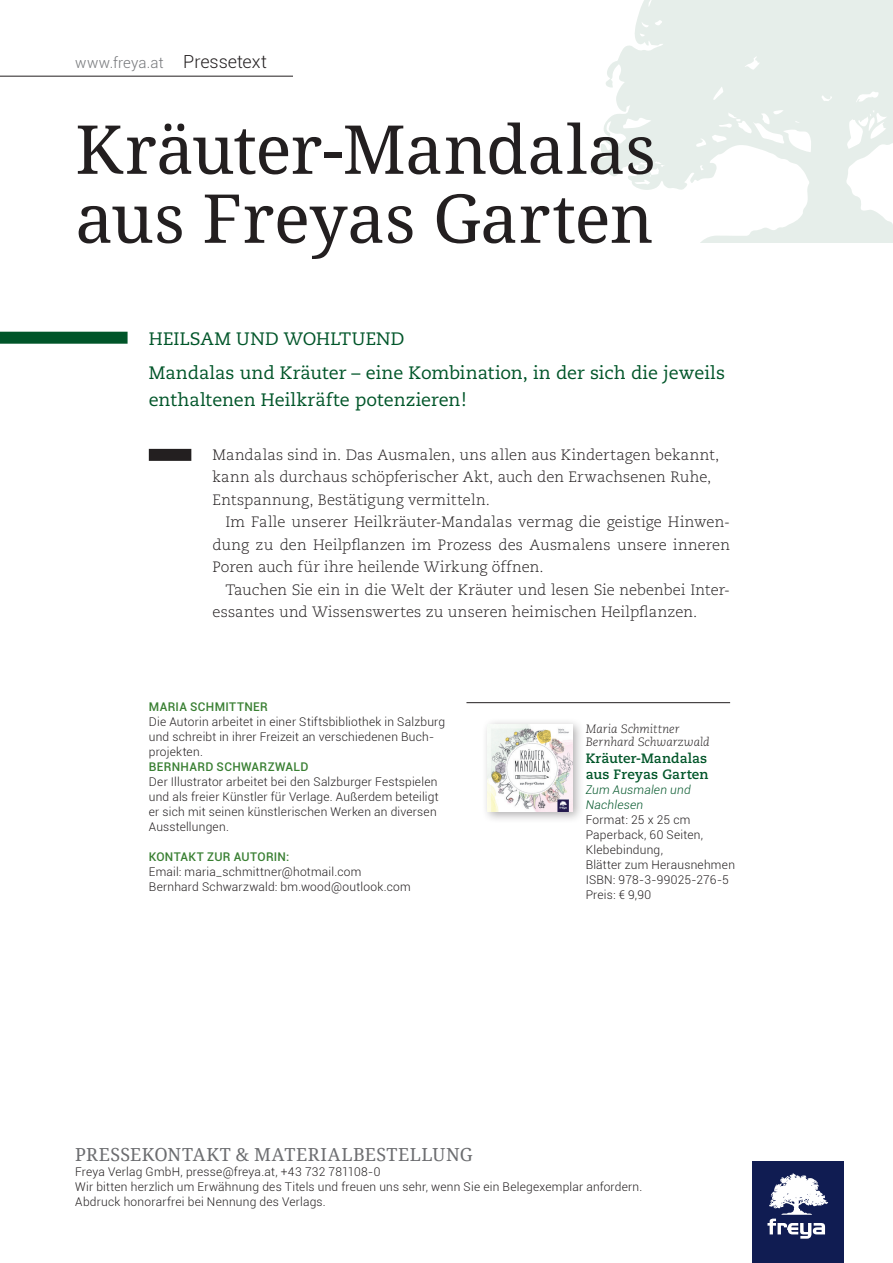
<style>
.page{position:relative;width:893px;height:1263px;background:#fff}
.page>*{position:absolute;margin:0;border:0;box-sizing:border-box;transform-origin:0 0}
.t1{font:67.5px/69px "Noto Serif";letter-spacing:-.005em;color:#231f20}
.t2{font:18px/34.5px "Caecilia";color:#005529}
.t3{font:18px "Noto Serif";letter-spacing:.025em;color:#6c6d70}
.t4{font:300 15px/22.5px "Caecilia";letter-spacing:.005em;color:#231f20}
.t5{font:300 15px "Roboto";letter-spacing:.01em;color:#76787b}
.t6{font:700 13.5px/16.5px "Caecilia";letter-spacing:.005em;color:#005529}
.t7{font:300 12px/15px "Roboto";letter-spacing:.02em;color:#231f20}
.t8{font:500 12px "Roboto";letter-spacing:.03em;color:#3a8033}
.t9{font:italic 300 12px/13.5px "Caecilia";letter-spacing:-.005em;color:#231f20}
.t10{font:italic 300 12px/15px "Roboto";letter-spacing:.02em;color:#005529}
.s1{font-size:18px;color:#231f20}
</style>
<div class="page">
<hr style="left:0;top:76px;width:293px;height:1px;background:#231f20">
<div style="left:752px;top:1161px;width:91px;height:102px;background:#101c52"></div>
<svg style="left:767px;top:1173px;width:61px;height:65px"></svg>
<svg style="left:590px;top:0;width:303px;height:243px;fill:#e6eeea"></svg>
<div style="left:0;top:332px;width:128px;height:12px;background:#005529"></div>
<div style="left:149px;top:449px;width:42px;height:12px;background:#231f20"></div>
<hr style="left:466px;top:702px;width:264px;height:1px;background:#231f20">
<div style="left:482px;top:718px;width:103px;height:106px;background:#231f20;opacity:.35"></div>
<img style="left:488px;top:724px;width:85px;height:88px">
<p class="t5" style="left:75px;top:52px;width:193px">www.freya.at <span class="s1">Pressetext</span></p>
<h1 class="t1" style="left:75px;top:112px;width:582px">Kräuter-Mandalas aus Freyas Garten</h1>
<h2 class="t2" style="left:149px;top:322px;width:578px">HEILSAM UND WOHLTUEND<br>Mandalas und Kräuter – eine Kombination, in der sich die jeweils</h2>
<h2 class="t2" style="left:149px;top:383px;width:319px">enthaltenen Heilkräfte potenzieren!</h2>
<p class="t4" style="left:213px;top:444px;width:508px">Mandalas sind in. Das Ausmalen, uns allen aus Kindertagen bekannt, kann als durchaus schöpferischer Akt, auch den Erwachsenen Ruhe,<br>Entspannung, Bestätigung vermitteln.</p>
<p class="t4" style="left:213px;top:511px;width:519px;text-align:justify;text-indent:13px">Im Falle unserer Heilkräuter-Mandalas vermag die geistige Hinwen&shy;dung zu den Heilpflanzen im Prozess des Ausmalens unsere inneren Poren auch für ihre heilende Wirkung öffnen.</p>
<p class="t4" style="left:213px;top:579px;width:519px;text-indent:13px">Tauchen Sie ein in die Welt der Kräuter und lesen Sie nebenbei Inter&shy;essantes und Wissenswertes zu unseren heimischen Heilpflanzen.</p>
<p class="t8" style="left:149px;top:699px;width:121px">MARIA SCHMITTNER</p>
<p class="t7" style="left:149px;top:714px;width:298px">Die Autorin arbeitet in einer Stiftsbibliothek in Salzburg und schreibt in ihrer Freizeit an verschiedenen Buch&shy;projekten.</p>
<p class="t8" style="left:149px;top:759px;width:161px">BERNHARD SCHWARZWALD</p>
<p class="t7" style="left:149px;top:774px;width:291px">Der Illustrator arbeitet bei den Salzburger Festspielen und als freier Künstler für Verlage. Außerdem beteiligt er sich mit seinen künstlerischen Werken an diversen Ausstellungen.</p>
<p class="t8" style="left:149px;top:849px;width:142px">KONTAKT ZUR AUTORIN:</p>
<p class="t7" style="left:149px;top:864px;width:263px">Email: maria_schmittner@hotmail.com<br>Bernhard Schwarzwald: bm.wood@outlook.com</p>
<p class="t9" style="left:586px;top:722px;width:126px">Maria Schmittner<br>Bernhard Schwarzwald</p>
<p class="t6" style="left:586px;top:750px;width:124px">Kräuter-Mandalas aus Freyas Garten</p>
<p class="t10" style="left:586px;top:782px;width:107px">Zum Ausmalen und<br>Nachlesen</p>
<p class="t7" style="left:586px;top:812px;width:151px">Format: 25 x 25 cm<br>Paperback, 60 Seiten,<br>Klebebindung,<br>Blätter zum Herausnehmen<br>ISBN: 978-3-99025-276-5<br>Preis: € 9,90</p>
<h2 class="t3" style="left:75px;top:1142px;width:399px">PRESSEKONTAKT &amp; MATERIALBESTELLUNG</h2>
<p class="t7" style="left:75px;top:1164px;width:569px">Freya Verlag GmbH, presse@freya.at, +43 732 781108-0<br>Wir bitten herzlich um Erwähnung des Titels und freuen uns sehr, wenn Sie ein Belegexemplar anfordern.<br>Abdruck honorarfrei bei Nennung des Verlags.</p>
</div>
